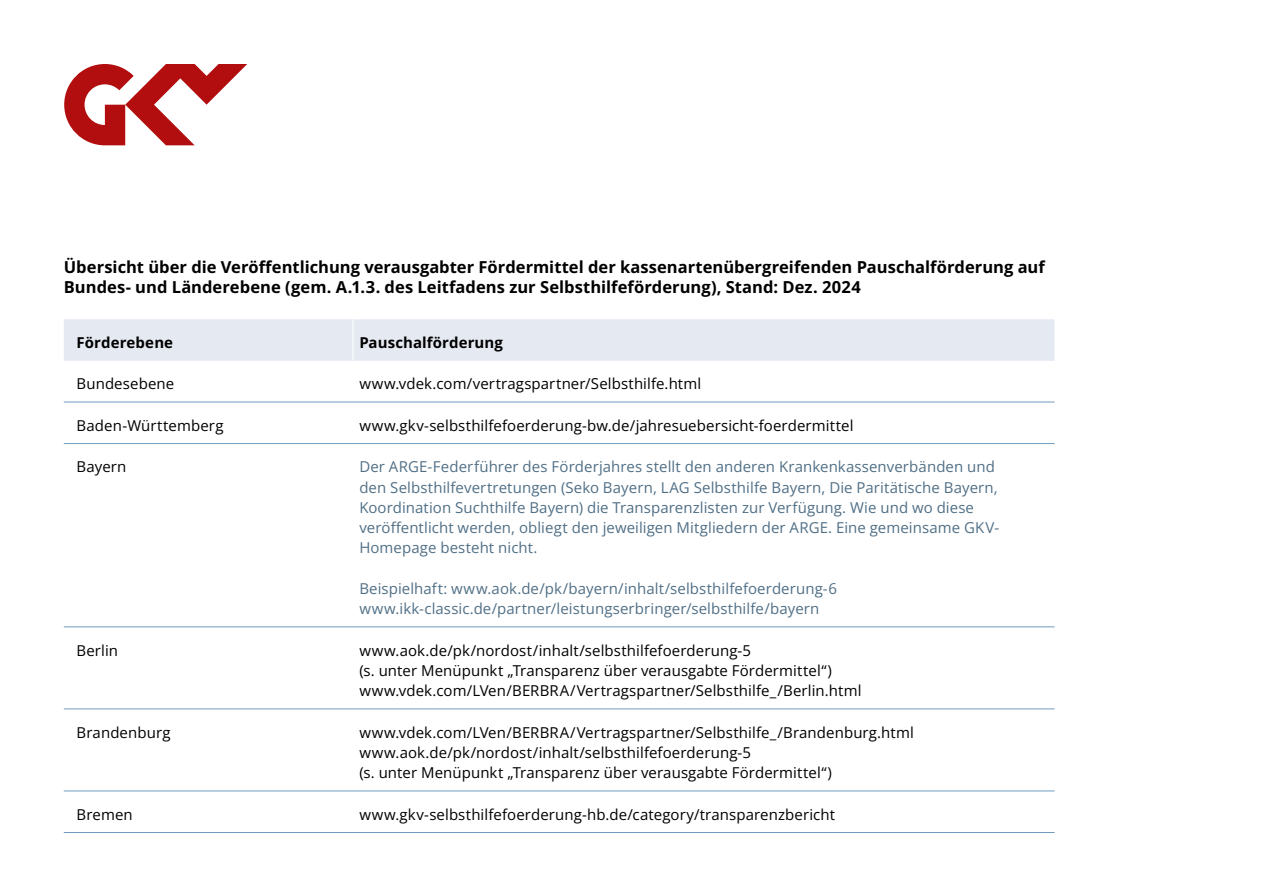
<style>
.page{position:relative;width:1263px;height:893px;background:#fff}
.page>*{position:absolute;margin:0;border:0;box-sizing:border-box;transform-origin:0 0}
.H1_01_Überschrift{font:700 16.5px/20.2px "GKV Open";color:#000}
.P_Tabellentext{font:15px "GKV Open";letter-spacing:.005em;color:#000}
.P_Tabellentext-2{font:15px/20.2px "GKV Open";letter-spacing:.005em;color:#506f86}
.P_Tabellenkopf{font:700 15px "GKV Open";letter-spacing:.005em;color:#000}
</style>
<div class="page">
<div style="left:64px;top:319px;width:990px;height:42px;background:#e5eaf2"></div>
<hr style="left:64px;top:402px;width:289px;height:1px;background:#719cbf">
<hr style="left:353px;top:402px;width:701px;height:1px;background:#719cbf">
<hr style="left:64px;top:443px;width:289px;height:1px;background:#719cbf">
<hr style="left:353px;top:443px;width:701px;height:1px;background:#719cbf">
<hr style="left:64px;top:626px;width:289px;height:1px;background:#719cbf">
<hr style="left:353px;top:626px;width:701px;height:1px;background:#719cbf">
<hr style="left:64px;top:708px;width:289px;height:1px;background:#719cbf">
<hr style="left:353px;top:708px;width:701px;height:1px;background:#719cbf">
<hr style="left:64px;top:791px;width:289px;height:1px;background:#719cbf">
<hr style="left:353px;top:791px;width:701px;height:1px;background:#719cbf">
<hr style="left:64px;top:832px;width:289px;height:1px;background:#719cbf">
<hr style="left:353px;top:832px;width:701px;height:1px;background:#719cbf">
<hr style="left:353px;top:319px;width:1px;height:42px;background:#fff">
<svg style="left:64px;top:64px;width:183px;height:81px"></svg>
<h1 class="H1_01_Überschrift" style="left:64px;top:256px;width:982px">Übersicht über die Veröffentlichung verausgabter Fördermittel der kassenartenübergreifenden Pauschalförderung auf<br>Bundes- und Länderebene (gem. A.1.3. des Leitfadens zur Selbsthilfeförderung), Stand: Dez. 2024</h1>
<p class="P_Tabellenkopf" style="left:77px;top:332px;width:98px">Förderebene</p>
<p class="P_Tabellenkopf" style="left:359px;top:332px;width:145px">Pauschalförderung</p>
<p class="P_Tabellentext" style="left:77px;top:373px;width:99px">Bundesebene</p>
<p class="P_Tabellentext" style="left:359px;top:373px;width:343px">www.vdek.com/vertragspartner/Selbsthilfe.html</p>
<p class="P_Tabellentext" style="left:77px;top:415px;width:148px">Baden-Württemberg</p>
<p class="P_Tabellentext" style="left:359px;top:415px;width:496px">www.gkv-selbsthilfefoerderung-bw.de/jahresuebersicht-foerdermittel</p>
<p class="P_Tabellentext" style="left:77px;top:457px;width:51px">Bayern</p>
<p class="P_Tabellentext-2" style="left:359px;top:456px;width:641px">Der ARGE-Federführer des Förderjahres stellt den anderen Krankenkassenverbänden und den Selbsthilfevertretungen (Seko Bayern, LAG Selbsthilfe Bayern, Die Paritätische Bayern, Koordination Suchthilfe Bayern) die Transparenzlisten zur Verfügung. Wie und wo diese veröffentlicht werden, obliegt den jeweiligen Mitgliedern der ARGE. Eine gemeinsame GKV-Homepage besteht nicht.</p>
<p class="P_Tabellentext-2" style="left:359px;top:578px;width:479px">Beispielhaft: www.aok.de/pk/bayern/inhalt/selbsthilfefoerderung-6</p>
<p class="P_Tabellentext-2" style="left:359px;top:598px;width:462px">www.ikk-classic.de/partner/leistungserbringer/selbsthilfe/bayern</p>
<p class="P_Tabellentext" style="left:77px;top:640px;width:43px">Berlin</p>
<p class="P_Tabellentext" style="left:359px;top:640px;width:393px">www.aok.de/pk/nordost/inhalt/selbsthilfefoerderung-5</p>
<p class="P_Tabellentext" style="left:359px;top:660px;width:474px">(s. unter Menüpunkt „Transparenz über verausgabte Fördermittel“)</p>
<p class="P_Tabellentext" style="left:359px;top:680px;width:504px">www.vdek.com/LVen/BERBRA/Vertragspartner/Selbsthilfe_/Berlin.html</p>
<p class="P_Tabellentext" style="left:77px;top:722px;width:95px">Brandenburg</p>
<p class="P_Tabellentext" style="left:359px;top:722px;width:556px">www.vdek.com/LVen/BERBRA/Vertragspartner/Selbsthilfe_/Brandenburg.html</p>
<p class="P_Tabellentext" style="left:359px;top:742px;width:393px">www.aok.de/pk/nordost/inhalt/selbsthilfefoerderung-5</p>
<p class="P_Tabellentext" style="left:359px;top:762px;width:474px">(s. unter Menüpunkt „Transparenz über verausgabte Fördermittel“)</p>
<p class="P_Tabellentext" style="left:77px;top:804px;width:58px">Bremen</p>
<p class="P_Tabellentext" style="left:359px;top:804px;width:477px">www.gkv-selbsthilfefoerderung-hb.de/category/transparenzbericht</p>
</div>
